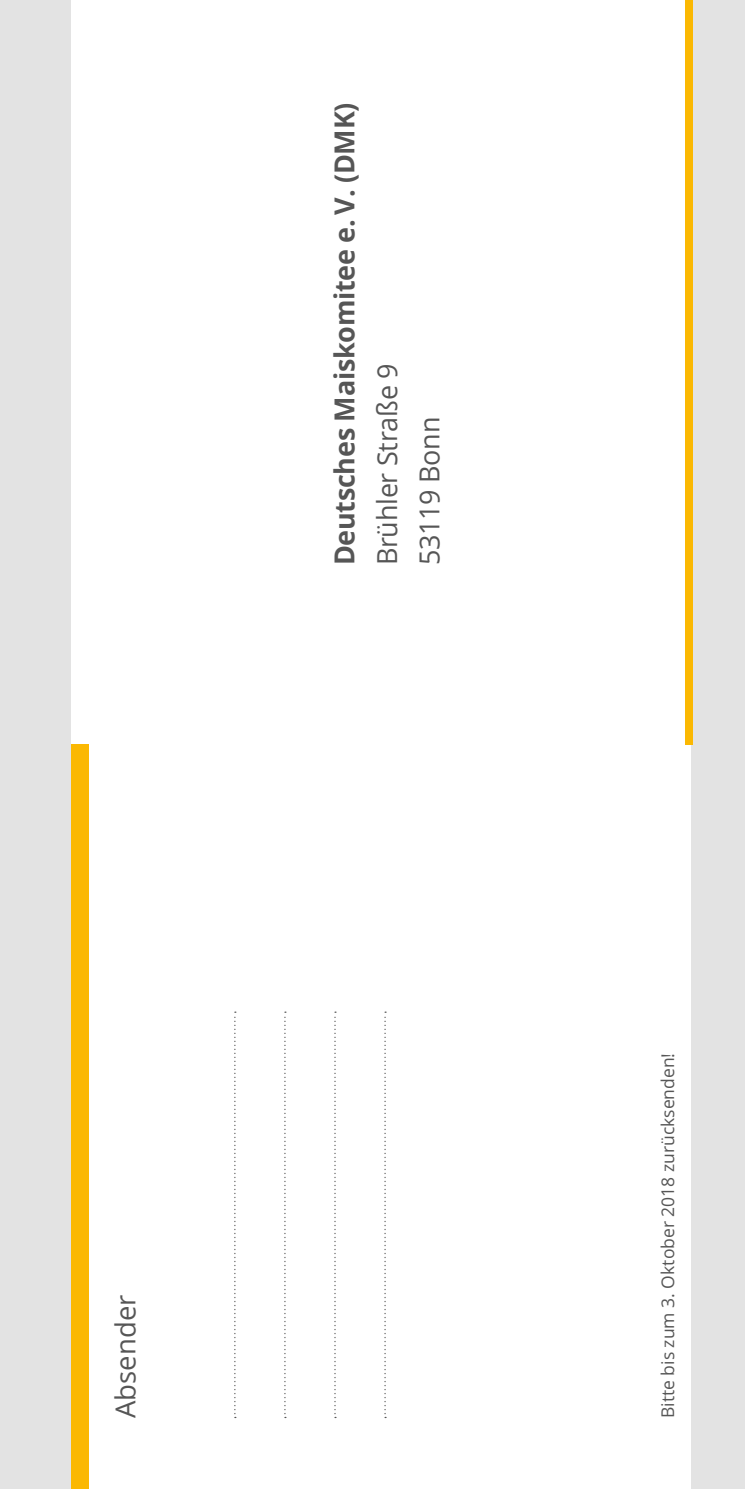
<style>
.page{position:relative;width:745px;height:1489px;background:#fff}
.page>*{position:absolute;margin:0;border:0;box-sizing:border-box;transform-origin:0 0}
.t1{font:27.5px/42.5px "Open Sans";letter-spacing:-.01em;color:#565656}
.t2{font:700 27.5px "Open Sans";letter-spacing:-.01em;color:#565656}
.t3{font:17.5px "Open Sans";color:#565656}
</style>
<div class="page">
<div style="left:0;top:0;width:71px;height:1488px;background:#e3e3e3"></div>
<div style="left:691px;top:0;width:53px;height:1488px;background:#e3e3e3"></div>
<div style="left:71px;top:744px;width:17px;height:744px;background:#fbb802"></div>
<div style="left:685px;top:0;width:7px;height:744px;background:#fbb802"></div>
<svg style="left:234px;top:1011px;width:2px;height:406px"></svg>
<svg style="left:284px;top:1011px;width:2px;height:406px"></svg>
<svg style="left:334px;top:1011px;width:2px;height:406px"></svg>
<svg style="left:384px;top:1011px;width:2px;height:406px"></svg>
<h1 class="t2" style="left:325px;top:565px;width:464px;rotate:-90deg">Deutsches Maiskomitee e. V. (DMK)</h1>
<h1 class="t1" style="left:365px;top:565px;width:204px;rotate:-90deg">Brühler Straße 9<br>53119 Bonn</h1>
<h1 class="t1" style="left:103px;top:1417px;width:125px;rotate:-90deg">Absender</h1>
<p class="t3" style="left:655px;top:1417px;width:367px;rotate:-90deg">Bitte bis zum 3. Oktober 2018 zurücksenden!</p>
</div>
